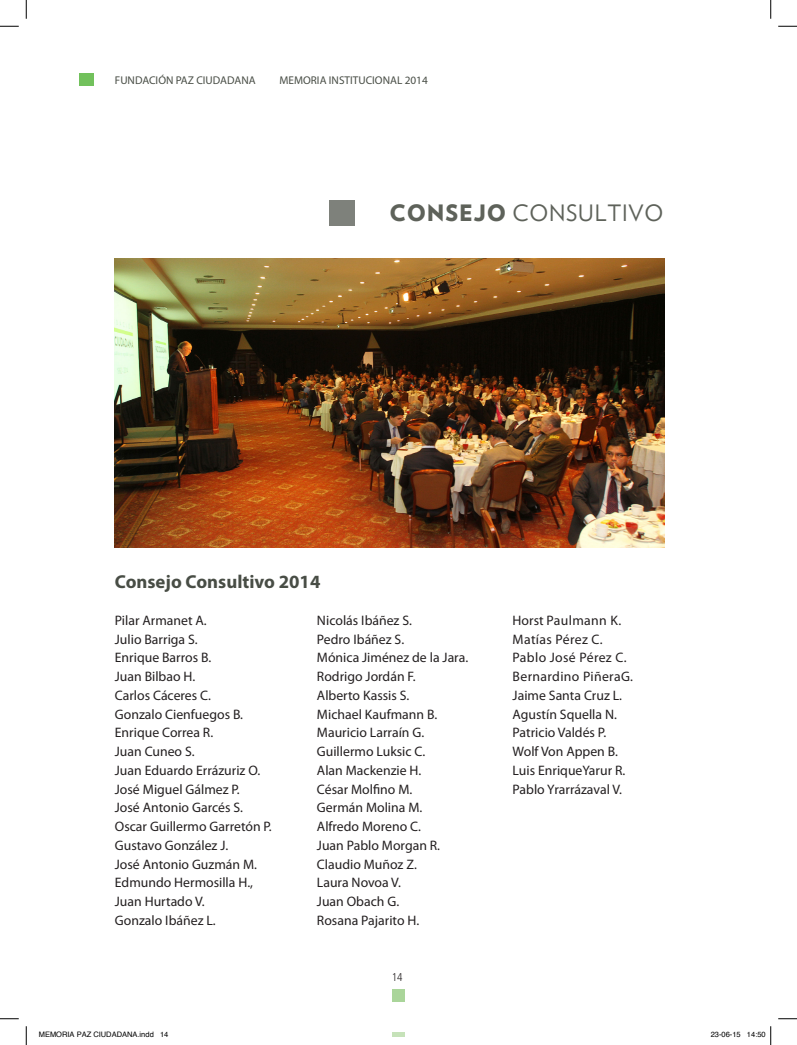
<style>
.page{position:relative;width:797px;height:1045px;background:#fff}
.page>*{position:absolute;margin:0;border:0;box-sizing:border-box;transform-origin:0 0}
.TITULO3{font:22.5px "Verlag";letter-spacing:.035em;color:#5e625a}
.titulo_2{font:700 18.75px "Myriad Pro";color:#484d45}
.texto_general{font:13.75px/18.8px "Myriad Pro";color:#231f20}
.texto_general-2{font:13.75px "Myriad Pro";letter-spacing:.025em;color:#231f20}
.t1{font:11.25px "Myriad Pro";color:#484d45}
.t2{font:300 condensed 11.25px "Frutiger LT Std";color:#231f20}
.t3{font:7.5px "Helvetica";color:#000}
.s1{font-weight:900}
</style>
<div class="page">
<hr style="left:391px;top:1032px;width:13px;height:4px;background:#c6e2b9">
<div style="left:391px;top:989px;width:13px;height:13px;background:#aad59a"></div>
<div style="left:79px;top:73px;width:15px;height:13px;background:#72c15c"></div>
<div style="left:329px;top:200px;width:25px;height:25px;background:#7e817b"></div>
<img style="left:115px;top:259px;width:549px;height:288px">
<svg style="left:0;top:25px;width:19px;height:2px"></svg>
<svg style="left:778px;top:25px;width:19px;height:2px"></svg>
<svg style="left:0;top:1018px;width:19px;height:1px"></svg>
<svg style="left:778px;top:1018px;width:19px;height:1px"></svg>
<svg style="left:25px;top:0;width:2px;height:19px"></svg>
<svg style="left:25px;top:1026px;width:2px;height:19px"></svg>
<svg style="left:770px;top:0;width:1px;height:19px"></svg>
<svg style="left:770px;top:1026px;width:1px;height:19px"></svg>
<p class="t1" style="left:115px;top:74px;width:142px">FUNDACIÓN PAZ CIUDADANA</p>
<p class="t1" style="left:279px;top:74px;width:150px">MEMORIA INSTITUCIONAL 2014</p>
<p class="TITULO3" style="left:389px;top:196px;width:275px"><span class="s1">CONSEJO</span> CONSULTIVO</p>
<p class="titulo_2" style="left:115px;top:569px;width:207px">Consejo Consultivo 2014</p>
<p class="texto_general" style="left:115px;top:610px;width:93px">Pilar Armanet A.</p>
<p class="texto_general" style="left:115px;top:629px;width:84px">Julio Barriga S.</p>
<p class="texto_general" style="left:115px;top:648px;width:98px">Enrique Barros B.</p>
<p class="texto_general" style="left:115px;top:667px;width:82px">Juan Bilbao H.</p>
<p class="texto_general" style="left:115px;top:685px;width:98px">Carlos Cáceres C.</p>
<p class="texto_general" style="left:115px;top:704px;width:130px">Gonzalo Cienfuegos B.</p>
<p class="texto_general" style="left:115px;top:723px;width:100px">Enrique Correa R.</p>
<p class="texto_general" style="left:115px;top:742px;width:81px">Juan Cuneo S.</p>
<p class="texto_general" style="left:115px;top:760px;width:147px">Juan Eduardo Errázuriz O.</p>
<p class="texto_general" style="left:115px;top:779px;width:126px">José Miguel Gálmez P.</p>
<p class="texto_general" style="left:115px;top:798px;width:130px">José Antonio Garcés S.</p>
<p class="texto_general" style="left:115px;top:817px;width:158px">Oscar Guillermo Garretón P.</p>
<p class="texto_general" style="left:115px;top:835px;width:115px">Gustavo González J.</p>
<p class="texto_general" style="left:115px;top:854px;width:144px">José Antonio Guzmán M.<br>Edmundo Hermosilla H.,</p>
<p class="texto_general" style="left:115px;top:892px;width:91px">Juan Hurtado V.</p>
<p class="texto_general" style="left:115px;top:910px;width:102px">Gonzalo Ibáñez L.</p>
<p class="texto_general" style="left:317px;top:610px;width:97px">Nicolás Ibáñez S.</p>
<p class="texto_general" style="left:317px;top:629px;width:89px">Pedro Ibáñez S.</p>
<p class="texto_general" style="left:317px;top:648px;width:153px">Mónica Jiménez de la Jara.</p>
<p class="texto_general" style="left:317px;top:667px;width:100px">Rodrigo Jordán F.</p>
<p class="texto_general" style="left:317px;top:685px;width:94px">Alberto Kassis S.</p>
<p class="texto_general" style="left:317px;top:704px;width:122px">Michael Kaufmann B.</p>
<p class="texto_general" style="left:317px;top:723px;width:109px">Mauricio Larraín G.</p>
<p class="texto_general" style="left:317px;top:742px;width:110px">Guillermo Luksic C.</p>
<p class="texto_general" style="left:317px;top:760px;width:106px">Alan Mackenzie H.</p>
<p class="texto_general" style="left:317px;top:779px;width:97px">César Molfino M.</p>
<p class="texto_general" style="left:317px;top:798px;width:107px">Germán Molina M.</p>
<p class="texto_general" style="left:317px;top:817px;width:105px">Alfredo Moreno C.</p>
<p class="texto_general" style="left:317px;top:835px;width:125px">Juan Pablo Morgan R.</p>
<p class="texto_general" style="left:317px;top:854px;width:101px">Claudio Muñoz Z.</p>
<p class="texto_general" style="left:317px;top:873px;width:85px">Laura Novoa V.</p>
<p class="texto_general" style="left:317px;top:892px;width:84px">Juan Obach G.</p>
<p class="texto_general" style="left:317px;top:910px;width:104px">Rosana Pajarito H.</p>
<p class="t2" style="left:391px;top:970px;width:12px">14</p>
<p class="texto_general-2" style="left:512px;top:612px;width:110px">Horst Paulmann K.</p>
<p class="texto_general-2" style="left:512px;top:630px;width:92px">Matías Pérez C.</p>
<p class="texto_general-2" style="left:512px;top:649px;width:115px">Pablo José Pérez C.</p>
<p class="texto_general" style="left:512px;top:667px;width:122px">Bernardino PiñeraG.<br>Jaime Santa Cruz L.</p>
<p class="texto_general" style="left:512px;top:704px;width:106px">Agustín Squella N.</p>
<p class="texto_general" style="left:512px;top:723px;width:95px">Patricio Valdés P.</p>
<p class="texto_general" style="left:512px;top:742px;width:107px">Wolf Von Appen B.</p>
<p class="texto_general" style="left:512px;top:760px;width:114px">Luis EnriqueYarur R.</p>
<p class="texto_general" style="left:512px;top:779px;width:111px">Pablo Yrarrázaval V.</p>
<p class="t3" style="left:39px;top:1029px;width:131px">MEMORIA PAZ CIUDADANA.indd 14</p>
<p class="t3" style="left:710px;top:1029px;width:57px">23-06-15 14:50</p>
</div>
